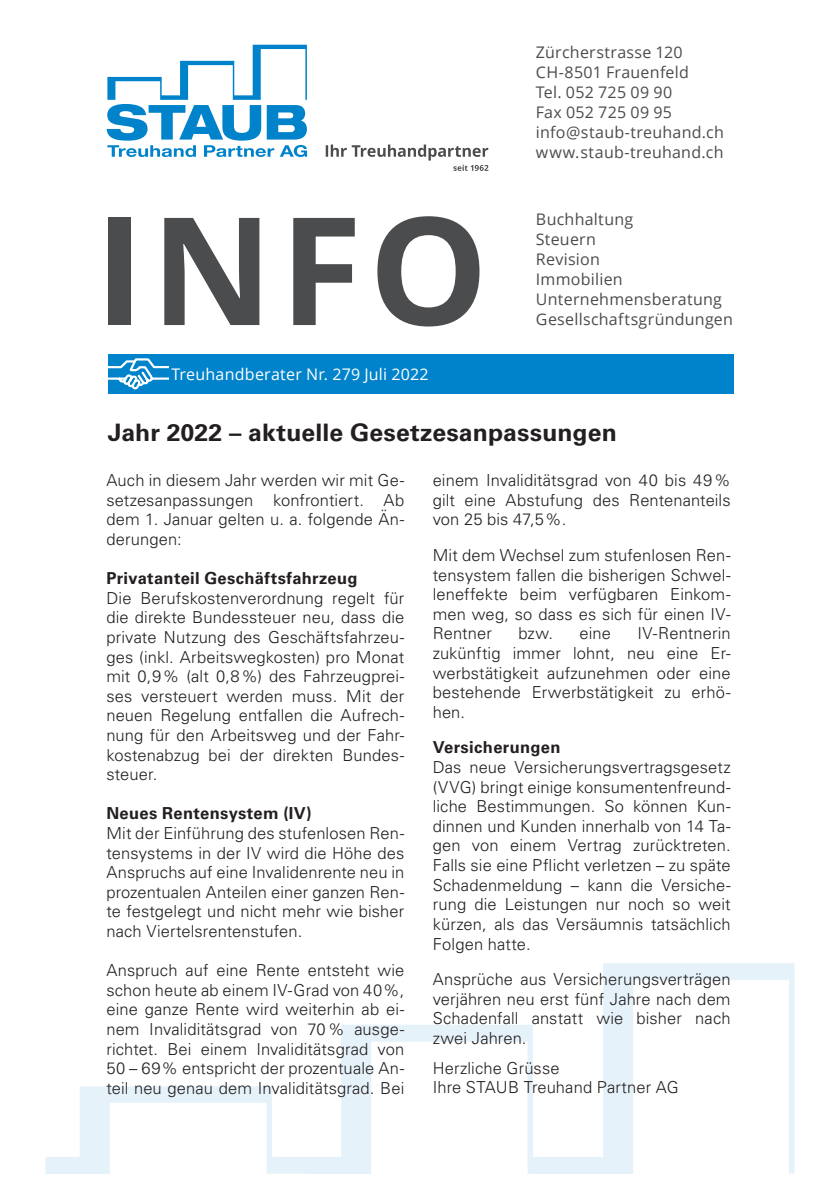
<style>
.page{position:relative;width:840px;height:1191px;background:#fff}
.page>*{position:absolute;margin:0;border:0;box-sizing:border-box;transform-origin:0 0}
.t1{font:700 150px "Open Sans";color:#4b4c4d}
.t2{font:700 24px "Univers LT Std";letter-spacing:.005em;color:#231f20}
.t3{font:300 16.4px/19.6px "Univers LT Std";letter-spacing:.005em;color:#231f20;text-align:justify}
.t4{font:700 16.4px "Univers LT Std";letter-spacing:.025em;color:#231f20}
.t5{font:16px/20px "Open Sans";letter-spacing:.015em;color:#4b4c4d}
.t6{font:16px "Open Sans";letter-spacing:.015em;color:#fff}
</style>
<div class="page">
<svg style="left:45px;top:963px;width:749px;height:211px"></svg>
<div style="left:167px;top:354px;width:566px;height:39px;background:#0083ca"></div>
<svg style="left:107px;top:45px;width:200px;height:112px"></svg>
<svg style="left:325px;top:144px;width:163px;height:27px"></svg>
<div style="left:108px;top:354px;width:60px;height:39px;background:#0083ca"></div>
<svg style="left:108px;top:358px;width:60px;height:32px"></svg>
<p class="t5" style="left:535px;top:41px;width:189px">Zürcherstrasse 120<br>CH-8501 Frauenfeld<br>Tel. 052 725 09 90<br>Fax 052 725 09 95 info@staub-treuhand.ch www.staub-treuhand.ch</p>
<h1 class="t1" style="left:94px;top:165px;width:395px">INFO</h1>
<p class="t5" style="left:535px;top:209px;width:198px">Buchhaltung<br>Steuern<br>Revision<br>Immobilien<br>Unternehmensberatung<br>Gesellschaftsgründungen</p>
<p class="t6" style="left:171px;top:363px;width:258px">Treuhandberater Nr. 279 Juli 2022</p>
<h2 class="t2" style="left:108px;top:419px;width:510px">Jahr 2022 – aktuelle Gesetzesanpassungen</h2>
<p class="t3" style="left:106px;top:470px;width:299px">Auch in diesem Jahr werden wir mit Ge&shy;setzesanpassungen konfrontiert. Ab dem 1. Januar gelten u. a. folgende Än&shy;derungen:</p>
<p class="t4" style="left:106px;top:569px;width:252px">Privatanteil Geschäftsfahrzeug</p>
<p class="t3" style="left:106px;top:588px;width:299px">Die Berufskostenverordnung regelt für die direkte Bundessteuer neu, dass die private Nutzung des Geschäftsfahrzeu&shy;ges (inkl. Arbeitswegkosten) pro Monat mit 0,9% (alt 0,8%) des Fahrzeugprei&shy;ses versteuert werden muss. Mit der neuen Regelung entfallen die Aufrech&shy;nung für den Arbeitsweg und der Fahr&shy;kostenabzug bei der direkten Bundes&shy;steuer.</p>
<p class="t4" style="left:106px;top:804px;width:206px">Neues Rentensystem (IV)</p>
<p class="t3" style="left:106px;top:823px;width:299px">Mit der Einführung des stufenlosen Ren&shy;tensystems in der IV wird die Höhe des Anspruchs auf eine Invalidenrente neu in prozentualen Anteilen einer ganzen Ren&shy;te festgelegt und nicht mehr wie bisher nach Viertelsrentenstufen.</p>
<p class="t3" style="left:106px;top:960px;width:299px">Anspruch auf eine Rente entsteht wie schon heute ab einem IV-Grad von 40%, eine ganze Rente wird weiterhin ab ei&shy;nem Invaliditätsgrad von 70% ausge&shy;richtet. Bei einem Invaliditätsgrad von 50 – 69% entspricht der prozentuale An&shy;teil neu genau dem Invaliditätsgrad. Bei</p>
<p class="t3" style="left:432px;top:470px;width:299px">einem Invaliditätsgrad von 40 bis 49% gilt eine Abstufung des Rentenanteils von 25 bis 47,5%.</p>
<p class="t3" style="left:432px;top:545px;width:299px">Mit dem Wechsel zum stufenlosen Ren&shy;tensystem fallen die bisherigen Schwel&shy;leneffekte beim verfügbaren Einkom&shy;men weg, so dass es sich für einen IV-Rentner</p>
<p class="t3" style="left:432px;top:624px;width:299px;text-indent:205px">IV-Rentnerin zukünftig immer lohnt, neu eine Er&shy;werbstätigkeit aufzunehmen oder eine bestehende Erwerbstätigkeit zu erhö&shy;hen.</p>
<p class="t4" style="left:432px;top:738px;width:129px">Versicherungen</p>
<p class="t3" style="left:432px;top:757px;width:299px">Das neue Versicherungsvertragsgesetz (VVG) bringt einige konsumentenfreund&shy;liche Bestimmungen. So können Kun&shy;dinnen und Kunden innerhalb von 14 Ta&shy;gen von einem Vertrag zurücktreten.<br>Falls sie eine Pflicht verletzen – zu späte Schadenmeldung – kann die Versiche&shy;rung die Leistungen nur noch so weit kürzen, als das Versäumnis tatsächlich Folgen hatte.</p>
<p class="t3" style="left:432px;top:969px;width:299px">Ansprüche aus Versicherungsverträgen verjähren neu erst fünf Jahre nach dem Schadenfall anstatt wie bisher nach zwei Jahren.</p>
<p class="t3" style="left:432px;top:1058px;width:247px">Herzliche Grüsse<br>Ihre STAUB Treuhand Partner AG</p>
<p class="t3" style="left:518px;top:624px;width:36px">bzw.</p>
<p class="t3" style="left:579px;top:624px;width:33px">eine</p>
</div>
